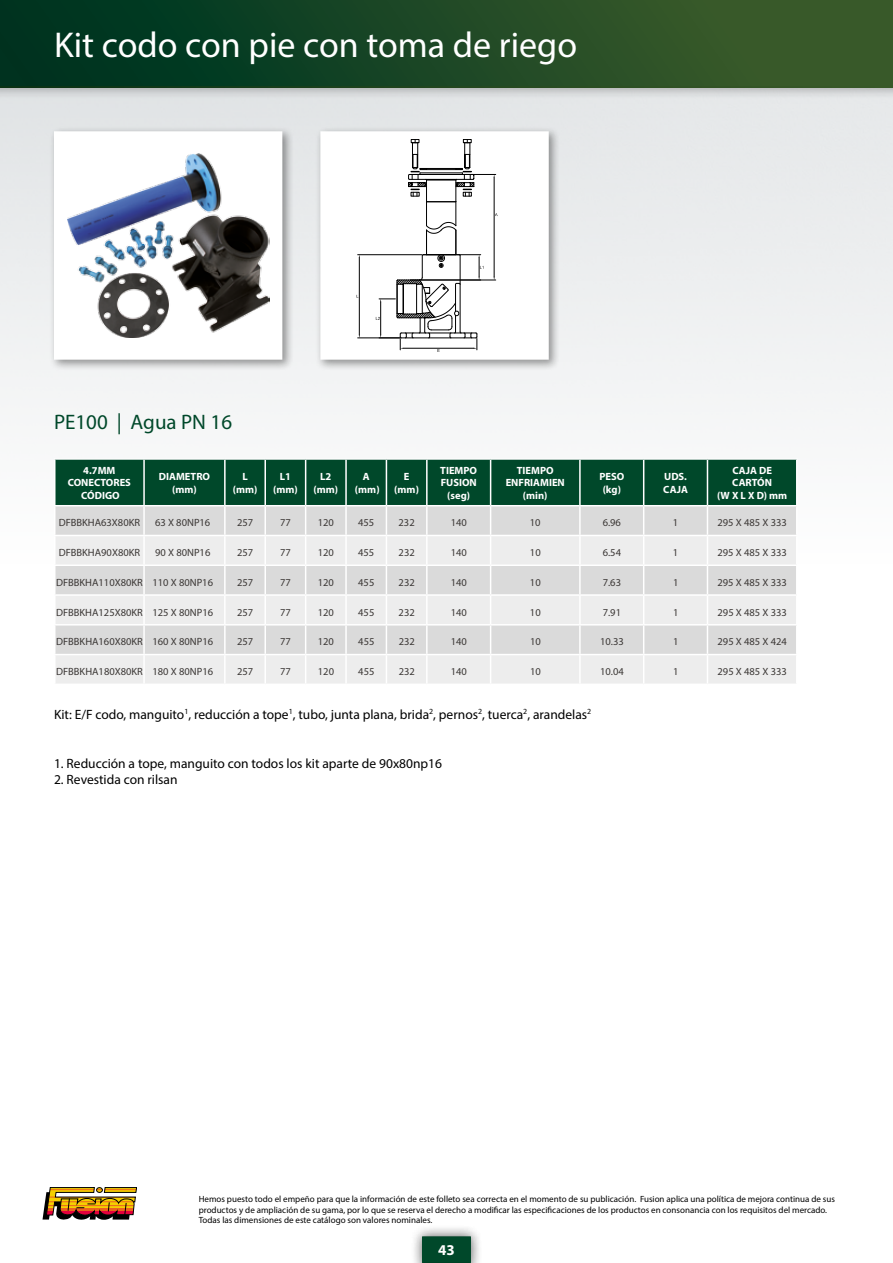
<style>
.page{position:relative;width:893px;height:1263px;background:#fff}
.page>*{position:absolute;margin:0;border:0;box-sizing:border-box;transform-origin:0 0}
.t1{font:36px "Myriad Pro";color:#fff}
.t2{font:21px "Myriad Pro";color:#00482a}
.t3{font:700 15px "Myriad Pro";color:#fff}
.t4{font:13.5px "Myriad Pro";color:#000}
.t5{font:10.5px "Myriad Pro";color:#3b3735}
.t6{font:700 10.5px/12.6px "Myriad Pro";color:#fff;text-align:center}
.t7{font:9px/10.8px "Myriad Pro";color:#000}
</style>
<div class="page">
<svg style="left:43px;top:1187px;width:94px;height:33px"></svg>
<div style="left:0;top:0;width:893px;height:99px;background:#000;opacity:.35"></div>
<svg style="left:0;top:0;width:893px;height:88px;background:#1c4724"></svg>
<div style="left:410px;top:1225px;width:72px;height:38px;background:#000;opacity:.35"></div>
<div style="left:423px;top:1237px;width:47px;height:25px;background:#00482a"></div>
<div style="left:422px;top:1236px;width:49px;height:26px;border:2px solid #00482a"></div>
<div style="left:49px;top:126px;width:245px;height:245px;background:#000;opacity:.4"></div>
<div style="left:56px;top:133px;width:225px;height:225px;background:#fff"></div>
<img style="left:67px;top:154px;width:202px;height:183px">
<div style="left:54px;top:131px;width:228px;height:229px;border:3px solid #fff"></div>
<div style="left:316px;top:126px;width:244px;height:245px;background:#000;opacity:.4"></div>
<div style="left:322px;top:133px;width:225px;height:225px;background:#fff"></div>
<hr style="left:358px;top:338px;width:42px;height:1px;background:#000">
<hr style="left:358px;top:254px;width:64px;height:1px;background:#000">
<hr style="left:359px;top:258px;width:1px;height:77px;background:#000">
<hr style="left:421px;top:280px;width:75px;height:1px;background:#000">
<hr style="left:411px;top:174px;width:85px;height:1px;background:#000">
<hr style="left:494px;top:178px;width:1px;height:99px;background:#000">
<svg style="left:376px;top:139px;width:107px;height:213px"></svg>
<div style="left:320px;top:131px;width:229px;height:229px;border:3px solid #fff"></div>
<svg style="left:56px;top:459px;width:741px;height:225px;background:#b8c6c0"></svg>
<hr style="left:225px;top:458px;width:40px;height:2px;background:#fff">
<hr style="left:225px;top:505px;width:40px;height:1px;background:#fff">
<hr style="left:265px;top:458px;width:41px;height:2px;background:#fff">
<hr style="left:264px;top:460px;width:2px;height:45px;background:#fff">
<hr style="left:265px;top:505px;width:41px;height:1px;background:#fff">
<hr style="left:306px;top:458px;width:40px;height:2px;background:#fff">
<hr style="left:305px;top:460px;width:1px;height:45px;background:#fff">
<hr style="left:306px;top:505px;width:40px;height:1px;background:#fff">
<hr style="left:346px;top:458px;width:40px;height:2px;background:#fff">
<hr style="left:345px;top:460px;width:2px;height:45px;background:#fff">
<hr style="left:346px;top:505px;width:40px;height:1px;background:#fff">
<hr style="left:386px;top:458px;width:41px;height:2px;background:#fff">
<hr style="left:386px;top:460px;width:1px;height:45px;background:#fff">
<hr style="left:386px;top:505px;width:41px;height:1px;background:#fff">
<hr style="left:54px;top:458px;width:90px;height:2px;background:#fff">
<hr style="left:54px;top:505px;width:90px;height:1px;background:#fff">
<hr style="left:143px;top:460px;width:2px;height:45px;background:#fff">
<h1 class="t1" style="left:54px;top:23px;width:525px">Kit codo con pie con toma de riego</h1>
<h2 class="t2" style="left:54px;top:409px;width:180px">PE100 | Agua PN 16</h2>
<p class="t6" style="left:68px;top:463px;width:65px">4.7MM<br>CONECTORES<br>CÓDIGO</p>
<p class="t6" style="left:159px;top:470px;width:53px">DIAMETRO (mm)</p>
<p class="t6" style="left:233px;top:470px;width:26px">L (mm)</p>
<p class="t6" style="left:273px;top:470px;width:26px">L1 (mm)</p>
<p class="t6" style="left:313px;top:470px;width:26px">L2 (mm)</p>
<p class="t6" style="left:355px;top:470px;width:26px">A (mm)</p>
<p class="t6" style="left:394px;top:470px;width:26px">E (mm)</p>
<p class="t6" style="left:440px;top:463px;width:38px">TIEMPO<br>FUSION (seg)</p>
<p class="t6" style="left:506px;top:463px;width:61px">TIEMPO<br>ENFRIAMIEN (min)</p>
<p class="t6" style="left:599px;top:470px;width:26px">PESO (kg)</p>
<p class="t6" style="left:663px;top:470px;width:26px;text-align:left">UDS.<br>CAJA</p>
<p class="t6" style="left:717px;top:463px;width:72px">CAJA DE<br>CARTÓN<br>(W X L X D) mm</p>
<p class="t5" style="left:59px;top:516px;width:83px">DFBBKHA63X80KR</p>
<p class="t5" style="left:155px;top:516px;width:57px">63 X 80NP16</p>
<p class="t5" style="left:237px;top:516px;width:18px">257</p>
<p class="t5" style="left:280px;top:516px;width:12px">77</p>
<p class="t5" style="left:318px;top:516px;width:18px">120</p>
<p class="t5" style="left:358px;top:516px;width:18px">455</p>
<p class="t5" style="left:399px;top:516px;width:18px">232</p>
<p class="t5" style="left:451px;top:516px;width:18px">140</p>
<p class="t5" style="left:530px;top:516px;width:12px">10</p>
<p class="t5" style="left:603px;top:516px;width:20px">6.96</p>
<p class="t5" style="left:673px;top:516px;width:7px">1</p>
<p class="t5" style="left:717px;top:516px;width:71px">295 X 485 X 333</p>
<p class="t5" style="left:59px;top:546px;width:83px">DFBBKHA90X80KR</p>
<p class="t5" style="left:155px;top:546px;width:57px">90 X 80NP16</p>
<p class="t5" style="left:237px;top:546px;width:18px">257</p>
<p class="t5" style="left:280px;top:546px;width:12px">77</p>
<p class="t5" style="left:318px;top:546px;width:18px">120</p>
<p class="t5" style="left:358px;top:546px;width:18px">455</p>
<p class="t5" style="left:399px;top:546px;width:18px">232</p>
<p class="t5" style="left:451px;top:546px;width:18px">140</p>
<p class="t5" style="left:530px;top:546px;width:12px">10</p>
<p class="t5" style="left:603px;top:546px;width:20px">6.54</p>
<p class="t5" style="left:673px;top:546px;width:7px">1</p>
<p class="t5" style="left:717px;top:546px;width:71px">295 X 485 X 333</p>
<p class="t5" style="left:56px;top:576px;width:158px">DFBBKHA110X80KR 110 X 80NP16</p>
<p class="t5" style="left:237px;top:576px;width:18px">257</p>
<p class="t5" style="left:280px;top:576px;width:12px">77</p>
<p class="t5" style="left:318px;top:576px;width:18px">120</p>
<p class="t5" style="left:358px;top:576px;width:18px">455</p>
<p class="t5" style="left:399px;top:576px;width:18px">232</p>
<p class="t5" style="left:451px;top:576px;width:18px">140</p>
<p class="t5" style="left:530px;top:576px;width:12px">10</p>
<p class="t5" style="left:603px;top:576px;width:20px">7.63</p>
<p class="t5" style="left:673px;top:576px;width:7px">1</p>
<p class="t5" style="left:717px;top:576px;width:71px">295 X 485 X 333</p>
<p class="t5" style="left:56px;top:606px;width:158px">DFBBKHA125X80KR 125 X 80NP16</p>
<p class="t5" style="left:237px;top:606px;width:18px">257</p>
<p class="t5" style="left:280px;top:606px;width:12px">77</p>
<p class="t5" style="left:318px;top:606px;width:18px">120</p>
<p class="t5" style="left:358px;top:606px;width:18px">455</p>
<p class="t5" style="left:399px;top:606px;width:18px">232</p>
<p class="t5" style="left:451px;top:606px;width:18px">140</p>
<p class="t5" style="left:530px;top:606px;width:12px">10</p>
<p class="t5" style="left:603px;top:606px;width:20px">7.91</p>
<p class="t5" style="left:673px;top:606px;width:7px">1</p>
<p class="t5" style="left:717px;top:606px;width:71px">295 X 485 X 333</p>
<p class="t5" style="left:56px;top:635px;width:158px">DFBBKHA160X80KR 160 X 80NP16</p>
<p class="t5" style="left:237px;top:635px;width:18px">257</p>
<p class="t5" style="left:280px;top:635px;width:12px">77</p>
<p class="t5" style="left:318px;top:635px;width:18px">120</p>
<p class="t5" style="left:358px;top:635px;width:18px">455</p>
<p class="t5" style="left:399px;top:635px;width:18px">232</p>
<p class="t5" style="left:451px;top:635px;width:18px">140</p>
<p class="t5" style="left:530px;top:635px;width:12px">10</p>
<p class="t5" style="left:600px;top:635px;width:25px">10.33</p>
<p class="t5" style="left:673px;top:635px;width:7px">1</p>
<p class="t5" style="left:718px;top:635px;width:71px">295 X 485 X 424</p>
<p class="t5" style="left:56px;top:665px;width:158px">DFBBKHA180X80KR 180 X 80NP16</p>
<p class="t5" style="left:237px;top:665px;width:18px">257</p>
<p class="t5" style="left:280px;top:665px;width:12px">77</p>
<p class="t5" style="left:318px;top:665px;width:18px">120</p>
<p class="t5" style="left:358px;top:665px;width:18px">455</p>
<p class="t5" style="left:399px;top:665px;width:18px">232</p>
<p class="t5" style="left:451px;top:665px;width:18px">140</p>
<p class="t5" style="left:530px;top:665px;width:12px">10</p>
<p class="t5" style="left:600px;top:665px;width:25px">10.04</p>
<p class="t5" style="left:673px;top:665px;width:7px">1</p>
<p class="t5" style="left:718px;top:665px;width:71px">295 X 485 X 333</p>
<p class="t4" style="left:54px;top:706px;width:539px">Kit: E/F codo, manguito<sup>1</sup>, reducción a tope<sup>1</sup>, tubo, junta plana, brida<sup>2</sup>, pernos<sup>2</sup>, tuerca<sup>2</sup>, arandelas<sup>2</sup></p>
<p class="t4" style="left:54px;top:755px;width:390px">1. Reducción a tope, manguito con todos los kit aparte de 90x80np16</p>
<p class="t4" style="left:54px;top:771px;width:125px">2. Revestida con rilsan</p>
<p class="t7" style="left:199px;top:1193px;width:638px">Hemos puesto todo el empeño para que la información de este folleto sea correcta en el momento de su publicación. Fusion aplica una política de mejora continua de sus productos y de ampliación de su gama, por lo que se reserva el derecho a modificar las especificaciones de los productos en consonancia con los requisitos del mercado.<br>Todas las dimensiones de este catálogo son valores nominales.</p>
<h3 class="t3" style="left:438px;top:1240px;width:18px">43</h3>
</div>
